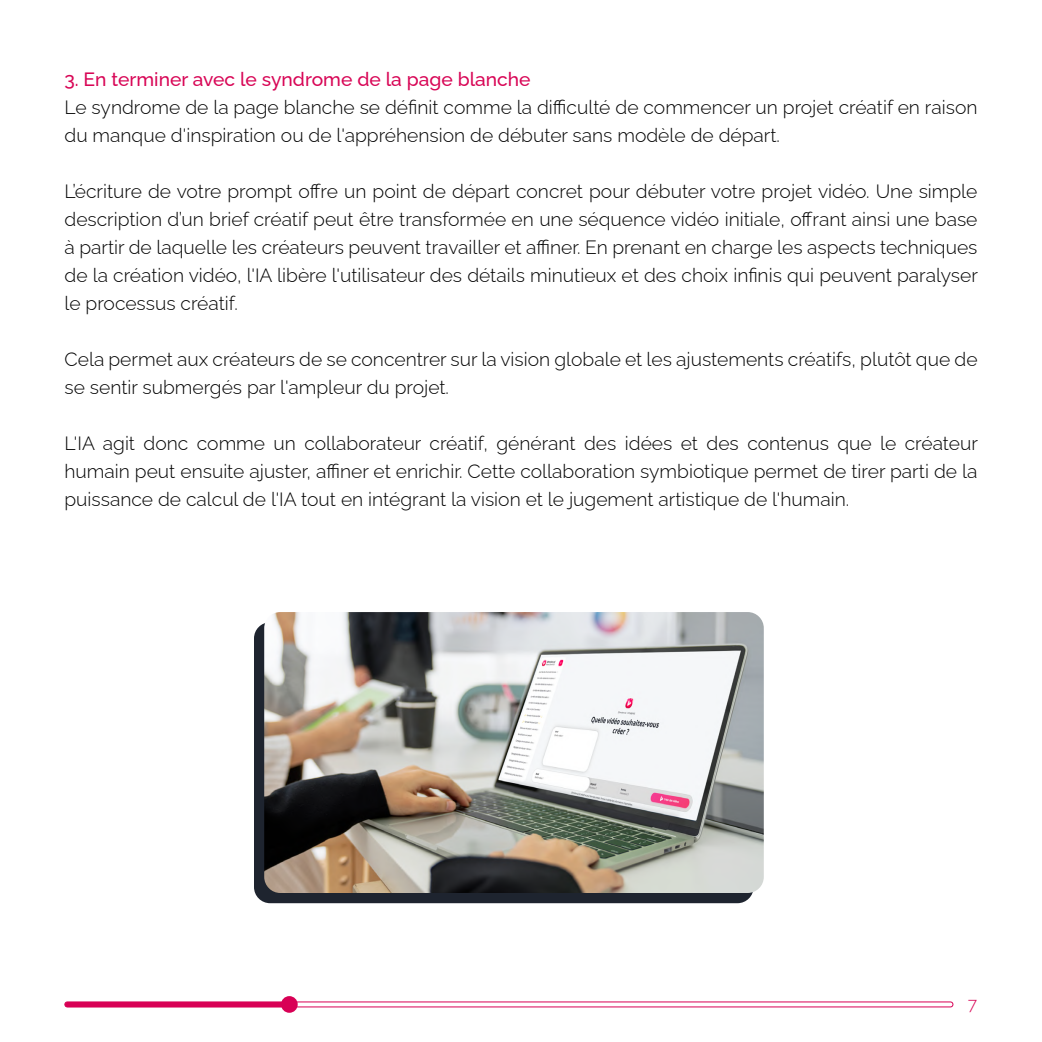
<style>
.page{position:relative;width:1042px;height:1042px;background:#fff}
.page>*{position:absolute;margin:0;border:0;box-sizing:border-box;transform-origin:0 0}
.t1{font:300 19.25px/28px "Raleway";color:#000}
.t2{font:500 19.25px "Raleway";color:#d80656}
.t3{font:300 17.5px "Raleway";color:#d80656}
</style>
<div class="page">
<div style="left:65px;top:1001px;width:888px;height:6px;border:1px solid #d80055;border-radius:2px"></div>
<div style="left:65px;top:1002px;width:224px;height:5px;background:#d80055;border-radius:3px"></div>
<div style="left:281px;top:996px;width:17px;height:17px;background:#d80055;border-radius:50%"></div>
<div style="left:254px;top:622px;width:499px;height:281px;background:#1e242f;border-radius:16px"></div>
<img style="left:264px;top:612px;width:500px;height:281px">
<p class="t2" style="left:64px;top:64px;width:468px">3. En terminer avec le syndrome de la page blanche</p>
<p class="t1" style="left:64px;top:91px;width:914px">Le syndrome de la page blanche se définit comme la difficulté de commencer un projet créatif en raison du manque d'inspiration ou de l'appréhension de débuter sans modèle de départ.</p>
<p class="t1" style="left:64px;top:175px;width:915px;text-align:justify">L’écriture de votre prompt offre un point de départ concret pour débuter votre projet vidéo. Une simple description d’un brief créatif peut être transformée en une séquence vidéo initiale, offrant ainsi une base à partir de laquelle les créateurs peuvent travailler et affiner. En prenant en charge les aspects techniques de la création vidéo, l'IA libère l'utilisateur des détails minutieux et des choix infinis qui peuvent paralyser le processus créatif.</p>
<p class="t1" style="left:64px;top:343px;width:914px">Cela permet aux créateurs de se concentrer sur la vision globale et les ajustements créatifs, plutôt que de se sentir submergés par l'ampleur du projet.</p>
<p class="t1" style="left:64px;top:427px;width:915px;text-align:justify">L'IA agit donc comme un collaborateur créatif, générant des idées et des contenus que le créateur humain peut ensuite ajuster, affiner et enrichir. Cette collaboration symbiotique permet de tirer parti de la puissance de calcul de l'IA tout en intégrant la vision et le jugement artistique de l'humain.</p>
<p class="t3" style="left:968px;top:990px;width:11px">7</p>
</div>
